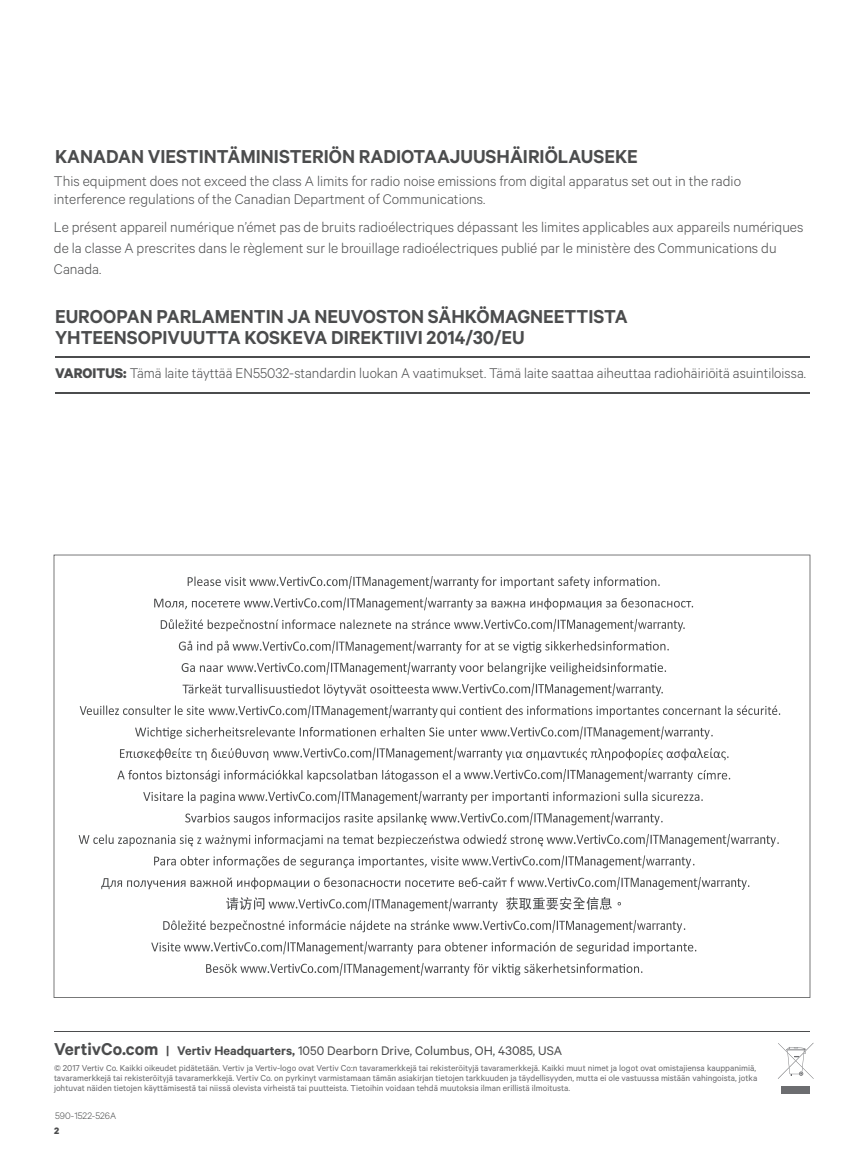
<style>
.page{position:relative;width:864px;height:1161px;background:#fff}
.page>*{position:absolute;margin:0;border:0;box-sizing:border-box;transform-origin:0 0}
.t1{font:600 18px/21px "Calibre";color:#4b4c4d}
.t2{font:300 13.5px/21.1px "Calibre";color:#4b4c4d}
.t3{font:12px "Calibre";color:#4b4c4d}
.t4{font:300 9px "Calibre";color:#4b4c4d}
.t5{font:700 9px "Calibre";color:#4b4c4d}
.t6{font:8.25px/9.8px "Calibre";color:#69696c}
.s1{font-weight:700}
.s2{font-weight:600;font-size:16.5px}
.s3{font-weight:600}
</style>
<div class="page">
<svg style="left:54px;top:555px;width:756px;height:443px"></svg>
<svg style="left:188px;top:576px;width:472px;height:13px"></svg>
<svg style="left:154px;top:597px;width:539px;height:13px"></svg>
<svg style="left:161px;top:619px;width:524px;height:13px"></svg>
<svg style="left:179px;top:641px;width:490px;height:13px"></svg>
<svg style="left:182px;top:662px;width:484px;height:13px"></svg>
<svg style="left:183px;top:683px;width:480px;height:13px"></svg>
<svg style="left:80px;top:705px;width:700px;height:13px"></svg>
<svg style="left:135px;top:726px;width:578px;height:13px"></svg>
<svg style="left:120px;top:748px;width:609px;height:12px"></svg>
<svg style="left:117px;top:769px;width:613px;height:13px"></svg>
<svg style="left:143px;top:791px;width:560px;height:13px"></svg>
<svg style="left:185px;top:812px;width:478px;height:13px"></svg>
<svg style="left:79px;top:834px;width:700px;height:13px"></svg>
<svg style="left:154px;top:855px;width:540px;height:13px"></svg>
<svg style="left:101px;top:877px;width:648px;height:13px"></svg>
<svg style="left:226px;top:897px;width:395px;height:14px"></svg>
<svg style="left:163px;top:920px;width:522px;height:13px"></svg>
<svg style="left:151px;top:941px;width:545px;height:13px"></svg>
<svg style="left:206px;top:963px;width:436px;height:13px"></svg>
<div style="left:781px;top:1086px;width:29px;height:7px;background:#6c6d70"></div>
<svg style="left:778px;top:1043px;width:36px;height:36px"></svg>
<hr style="left:54px;top:1031px;width:756px;height:1px;background:#4b4c4d">
<hr style="left:55px;top:356px;width:755px;height:2px;background:#4b4c4d">
<hr style="left:55px;top:392px;width:755px;height:1px;background:#4b4c4d">
<h1 class="t1" style="left:55px;top:145px;width:584px">KANADAN VIESTINTÄMINISTERIÖN RADIOTAAJUUSHÄIRIÖLAUSEKE</h1>
<p class="t2" style="left:54px;top:171px;width:689px;line-height:18px">This equipment does not exceed the class A limits for radio noise emissions from digital apparatus set out in the radio interference regulations of the Canadian Department of Communications.</p>
<p class="t2" style="left:54px;top:215px;width:751px">Le présent appareil numérique n’émet pas de bruits radioélectriques dépassant les limites applicables aux appareils numériques de la classe A prescrites dans le règlement sur le brouillage radioélectriques publié par le ministère des Communications du<br>Canada.</p>
<h1 class="t1" style="left:55px;top:305px;width:574px">EUROOPAN PARLAMENTIN JA NEUVOSTON SÄHKÖMAGNEETTISTA<br>YHTEENSOPIVUUTTA KOSKEVA DIREKTIIVI 2014/30/EU</h1>
<p class="t2" style="left:55px;top:362px;width:752px"><span class="s1">VAROITUS:</span> Tämä laite täyttää EN55032-standardin luokan A vaatimukset. Tämä laite saattaa aiheuttaa radiohäiriöitä asuintiloissa.</p>
<p class="t3" style="left:54px;top:1042px;width:510px"><span class="s2">VertivCo.com</span> <span class="s3">| Vertiv Headquarters,</span> 1050 Dearborn Drive, Columbus, OH, 43085, USA</p>
<p class="t6" style="left:54px;top:1063px;width:705px">© 2017 Vertiv Co. Kaikki oikeudet pidätetään. Vertiv ja Vertiv-logo ovat Vertiv Co:n tavaramerkkejä tai rekisteröityjä tavaramerkkejä. Kaikki muut nimet ja logot ovat omistajiensa kauppanimiä, tavaramerkkejä tai rekisteröityjä tavaramerkkejä. Vertiv Co. on pyrkinyt varmistamaan tämän asiakirjan tietojen tarkkuuden ja täydellisyyden, mutta ei ole vastuussa mistään vahingoista, jotka johtuvat näiden tietojen käyttämisestä tai niissä olevista virheistä tai puutteista. Tietoihin voidaan tehdä muutoksia ilman erillistä ilmoitusta.</p>
<p class="t4" style="left:55px;top:1109px;width:63px">590-1522-526A</p>
<p class="t5" style="left:54px;top:1124px;width:7px">2</p>
</div>
